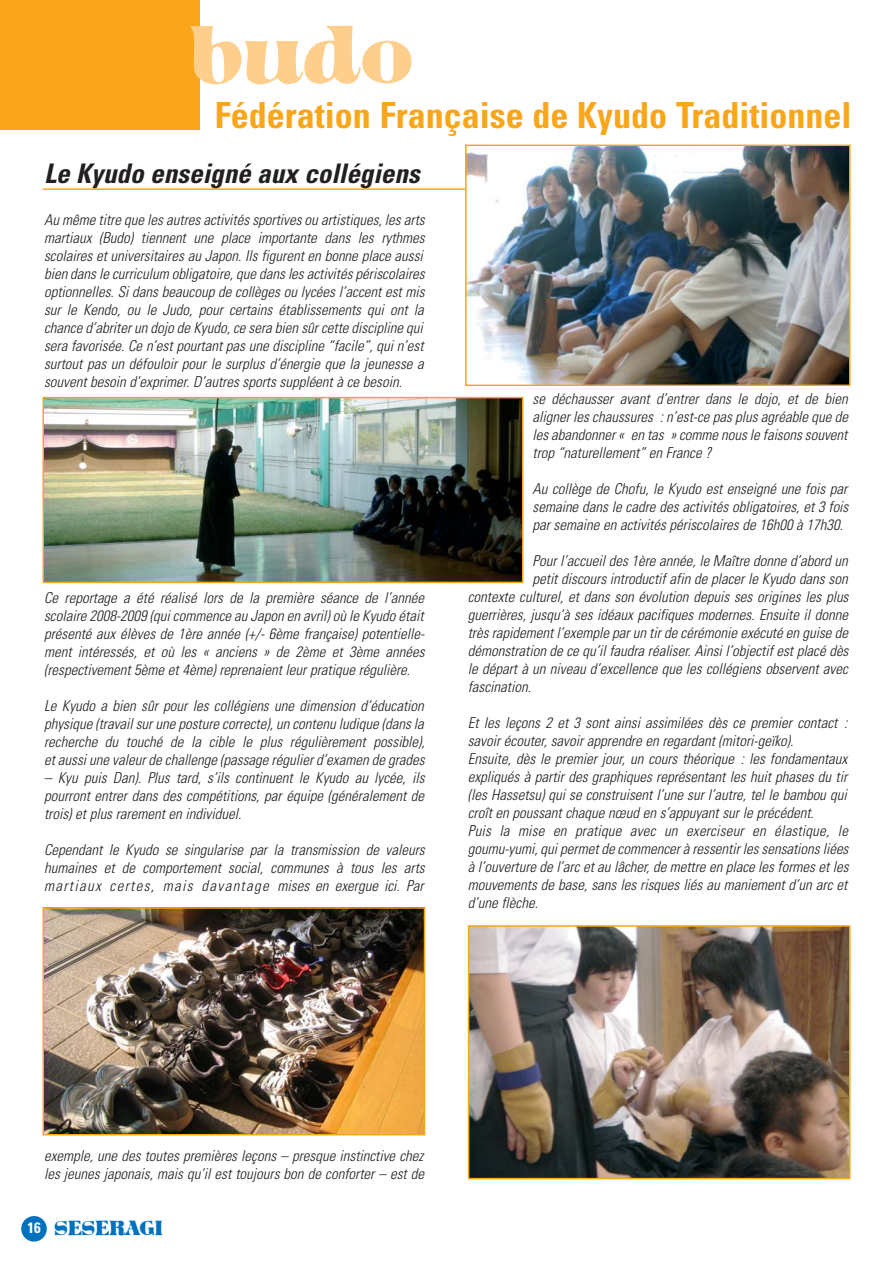
<style>
.page{position:relative;width:893px;height:1263px;background:#fff}
.page>*{position:absolute;margin:0;border:0;box-sizing:border-box;transform-origin:0 0}
.t1{font:72px "Doughboy";color:#fecf8c}
.t2{font:700 condensed 36px "Univers";color:#faa61a}
.t3{font:italic 700 condensed 27px "Univers";color:#231f20}
.t4{font:18px "Doughboy";color:#0071bc}
.t5{font:italic 300 condensed 15px/18px "Univers";color:#231f20;text-align:justify}
.s1{font-family:"Univers";font-weight:700;font-stretch:condensed;font-size:15px;color:#fff}
</style>
<div class="page">
<div style="left:21px;top:1216px;width:26px;height:26px;background:#0071bc;border-radius:50%"></div>
<hr style="left:43px;top:188px;width:807px;height:2px;background:#faa61a">
<div style="left:0;top:0;width:200px;height:130px;background:#faa61a"></div>
<img style="left:468px;top:148px;width:379px;height:235px">
<div style="left:465px;top:145px;width:385px;height:241px;border:2px solid #faa61a"></div>
<img style="left:46px;top:400px;width:474px;height:180px">
<div style="left:43px;top:397px;width:480px;height:186px;border:2px solid #faa61a"></div>
<img style="left:46px;top:910px;width:376px;height:222px">
<div style="left:43px;top:907px;width:382px;height:228px;border:2px solid #faa61a"></div>
<img style="left:471px;top:928px;width:376px;height:248px">
<div style="left:468px;top:925px;width:382px;height:254px;border:2px solid #faa61a"></div>
<h1 class="t1" style="left:189px;top:26px;width:226px">budo</h1>
<h2 class="t2" style="left:215px;top:102px;width:638px">Fédération Française de Kyudo Traditionnel</h2>
<h3 class="t3" style="left:44px;top:163px;width:383px">Le Kyudo enseigné aux collégiens</h3>
<p class="t5" style="left:44px;top:212px;width:385px">Au même titre que les autres activités sportives ou artistiques,les arts martiaux (Budo) tiennent une place importante dans les rythmes scolaires etuniversitaires au Japon.Ils figurenten bonne place aussi bien dans le curriculum obligatoire,que dans les activités périscolaires optionnelles.Sidans beaucoup de collèges ou lycées l’accentestmis sur le Kendo, ou le Judo, pour certains établissements qui ont la chance d’abriterun dojo de Kyudo,ce sera bien sûrcette discipline qui sera favorisée.Ce n’estpourtantpas une discipline “facile”,quin’est surtout pas un défouloir pour le surplus d’énergie que la jeunesse a souventbesoin d’exprimer.D’autres sports suppléentà ce besoin.</p>
<p class="t5" style="left:44px;top:590px;width:385px">Ce reportage a été réalisé lors de la première séance de l’année scolaire 2008-2009 (quicommence au Japon en avril)où le Kyudo était présenté aux élèves de 1ère année (+/- 6ème française) potentielle&shy;ment intéressés, et où les « anciens » de 2ème et 3ème années (respectivement5ème et4ème)reprenaientleurpratique régulière.</p>
<p class="t5" style="left:44px;top:698px;width:385px">Le Kyudo a bien sûr pour les collégiens une dimension d’éducation physique (travailsurune posture correcte),un contenu ludique (dans la recherche du touché de la cible le plus régulièrement possible), etaussiune valeurde challenge (passage régulierd’examen de grades</p>
<p class="t5" style="left:44px;top:770px;width:385px">– Kyu puis Dan). Plus tard, s’ils continuent le Kyudo au lycée, ils pourront entrer dans des compétitions, par équipe (généralement de trois)etplus rarementen individuel.</p>
<p class="t5" style="left:44px;top:842px;width:385px">Cependant le Kyudo se singularise par la transmission de valeurs humaines et de comportement social, communes à tous les arts martiaux certes, mais davantage mises en exergue ici. Par</p>
<p class="t5" style="left:532px;top:392px;width:320px">se déchausser avant d’entrer dans le dojo, et de bien alignerles chaussures :n’est-ce pas plus agréable que de les abandonner« en tas » comme nous le faisons souvent trop “naturellement” en France ?</p>
<p class="t5" style="left:532px;top:482px;width:320px">Au collège de Chofu, le Kyudo est enseigné une fois par semaine dans le cadre des activités obligatoires,et3 fois parsemaine en activités périscolaires de 16h00 à 17h30.</p>
<p class="t5" style="left:532px;top:554px;width:320px">Pourl’accueildes 1ère année,le Maître donne d’abord un</p>
<p class="t5" style="left:532px;top:572px;width:320px">petitdiscours introductifafin de placerle Kyudo dans son</p>
<p class="t5" style="left:468px;top:590px;width:385px">contexte culturel, et dans son évolution depuis ses origines les plus</p>
<p class="t5" style="left:468px;top:608px;width:385px">guerrières, jusqu’à ses idéaux pacifiques modernes. Ensuite il donne</p>
<p class="t5" style="left:468px;top:626px;width:385px">très rapidementl’exemple parun tirde cérémonie exécuté en guise de</p>
<p class="t5" style="left:468px;top:644px;width:385px">démonstration de ce qu’ilfaudra réaliser.Ainsil’objectifestplacé dès</p>
<p class="t5" style="left:468px;top:662px;width:385px">le départ à un niveau d’excellence que les collégiens observent avec</p>
<p class="t5" style="left:468px;top:680px;width:68px">fascination.</p>
<p class="t5" style="left:468px;top:716px;width:385px;text-align:left">Et les leçons 2 et 3 sont ainsi assimilées dès ce premier contact : savoirécouter,savoirapprendre en regardant(mitori-geïko).<br>Ensuite, dès le premier jour, un cours théorique : les fondamentaux expliqués à partir des graphiques représentant les huit phases du tir (les Hassetsu) qui se construisent l’une sur l’autre, tel le bambou qui croîten poussantchaque nœud en s’appuyantsurle précédent.<br>Puis la mise en pratique avec un exerciseur en élastique, le goumu-yumi,quipermetde commencerà ressentirles sensations liées à l’ouverture de l’arc etau lâcher,de mettre en place les formes etles mouvements de base, sans les risques liés au maniement d’un arc et d’une flèche.</p>
<p class="t5" style="left:44px;top:1148px;width:385px">exemple, une des toutes premières leçons – presque instinctive chez les jeunes japonais, mais qu’il est toujours bon de conforter – est de</p>
<p class="t4" style="left:27px;top:1221px;width:137px"><span class="s1">16</span> SESERAGI</p>
</div>
